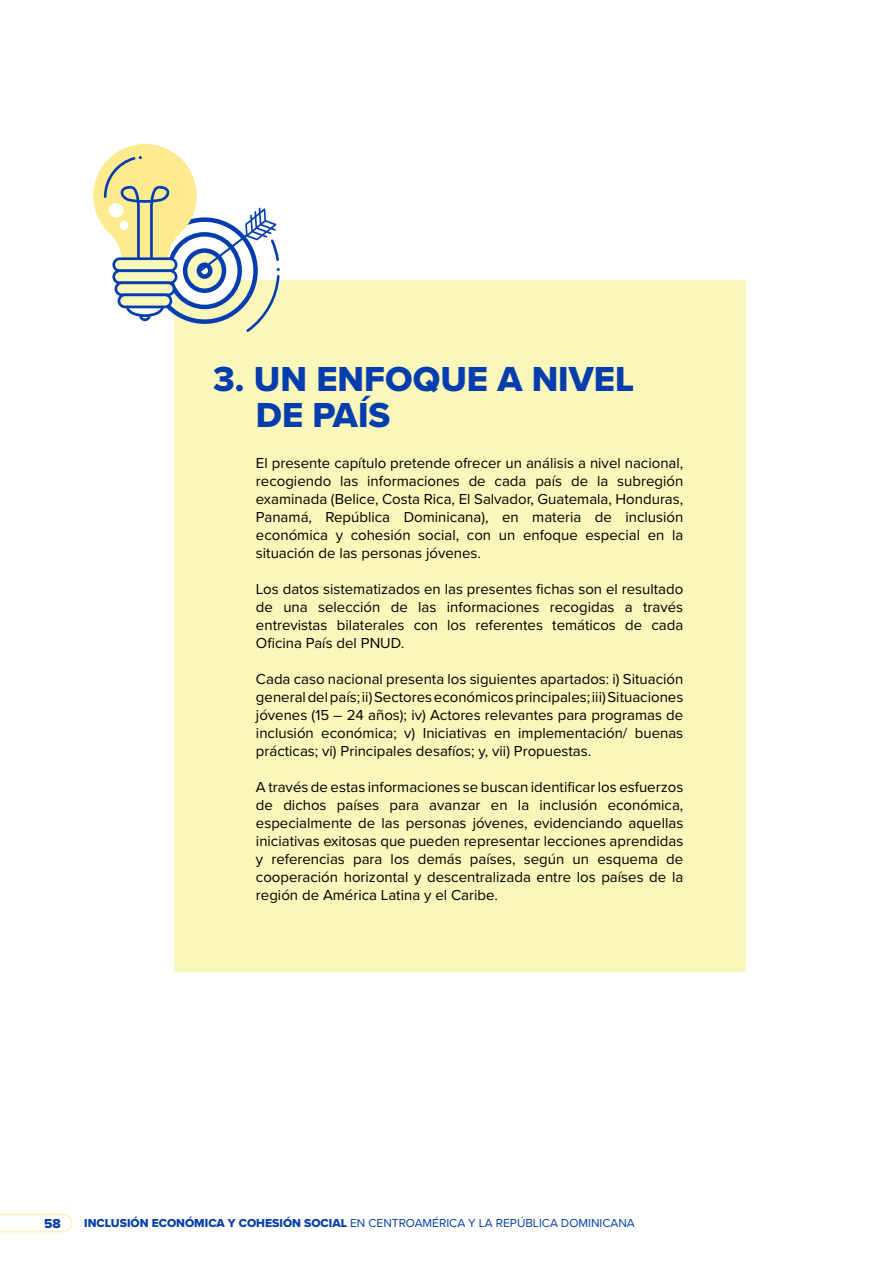
<style>
.page{position:relative;width:893px;height:1263px;background:#fff}
.page>*{position:absolute;margin:0;border:0;box-sizing:border-box;transform-origin:0 0}
.t1{font:36px/36px "Proxima Nova Extrabld";color:#053daf}
.Heading_1{font:15px/18px "Proxima Nova";color:#000;text-align:justify}
.t2{font:13.5px "Proxima Nova Extrabld";color:#053daf}
.t3{font:12px "Proxima Nova";color:#053daf}
.s1{font-family:"Proxima Nova Extrabld"}
</style>
<div class="page">
<svg style="left:0;top:1213px;width:73px;height:20px"></svg>
<div style="left:174px;top:281px;width:572px;height:691px;background:#faf7ba"></div>
<svg style="left:93px;top:144px;width:187px;height:188px"></svg>
<div style="left:109px;top:203px;width:14px;height:14px;background:#fff;border-radius:50%"></div>
<div style="left:120px;top:221px;width:8px;height:9px;background:#fff;border-radius:50%"></div>
<p class="t1" style="left:256px;top:361px;width:380px;text-indent:-43px">3. UN ENFOQUE A NIVEL<br>DE PAÍS</p>
<p class="Heading_1" style="left:256px;top:453px;width:429px">El presente capítulo pretende ofrecer un análisis a nivel nacional, recogiendo las informaciones de cada país de la subregión examinada (Belice, Costa Rica, El Salvador, Guatemala, Honduras, Panamá, República Dominicana), en materia de inclusión económica y cohesión social, con un enfoque especial en la situación de las personas jóvenes.</p>
<p class="Heading_1" style="left:256px;top:579px;width:429px">Los datos sistematizados en las presentes fichas son el resultado de una selección de las informaciones recogidas a través entrevistas bilaterales con los referentes temáticos de cada Oficina País del PNUD.</p>
<p class="Heading_1" style="left:256px;top:669px;width:429px">Cada caso nacional presenta los siguientes apartados: i) Situación general del país; ii) Sectores económicos principales; iii) Situaciones jóvenes (15 – 24 años); iv) Actores relevantes para programas de inclusión económica; v) Iniciativas en implementación/ buenas prácticas; vi) Principales desafíos; y, vii) Propuestas.</p>
<p class="Heading_1" style="left:256px;top:777px;width:429px">A través de estas informaciones se buscan identificar los esfuerzos de dichos países para avanzar en la inclusión económica, especialmente de las personas jóvenes, evidenciando aquellas iniciativas exitosas que pueden representar lecciones aprendidas y referencias para los demás países, según un esquema de cooperación horizontal y descentralizada entre los países de la región de América Latina y el Caribe.</p>
<p class="t2" style="left:44px;top:1213px;width:18px">58</p>
<p class="t3" style="left:84px;top:1214px;width:552px"><span class="s1">INCLUSIÓN ECONÓMICA Y COHESIÓN SOCIAL</span> EN CENTROAMÉRICA Y LA REPÚBLICA DOMINICANA</p>
</div>
